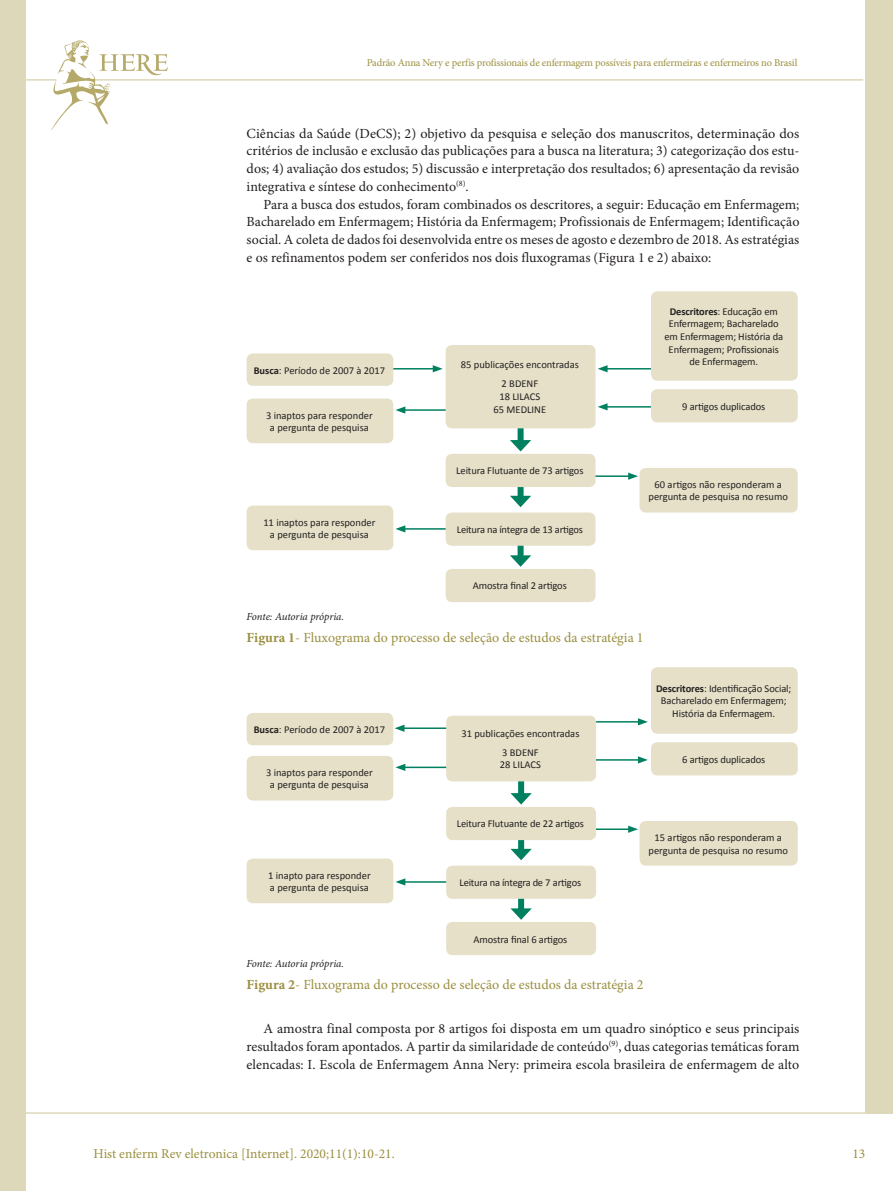
<style>
.page{position:relative;width:893px;height:1191px;background:#fff}
.page>*{position:absolute;margin:0;border:0;box-sizing:border-box;transform-origin:0 0}
.t1{font:13.95px/17.7px "Minion Pro";color:#231f20;text-align:justify}
.t2{font:13.95px "Minion Pro";color:#9b8f3f}
.t3{font:13.5px "Minion Pro";color:#9b8f3f}
.t4{font:italic 10.8px "Minion Pro";letter-spacing:-.01em;color:#231f20}
.t5{font:10.5px/12.6px "Calibri";letter-spacing:-.01em;color:#231f20;text-align:center}
.t6{font:10.5px "Minion Pro";letter-spacing:-.015em;color:#9b8f3f}
.s1{font-weight:700}
</style>
<div class="page">
<hr style="left:0;top:1112px;width:893px;height:1px;background:#ded8bb">
<hr style="left:0;top:79px;width:863px;height:2px;background:#ded8bb">
<div style="left:865px;top:0;width:28px;height:1113px;background:#ded8bb"></div>
<div style="left:0;top:0;width:26px;height:1191px;background:#ded8bb"></div>
<svg style="left:50px;top:40px;width:118px;height:91px"></svg>
<hr style="left:403px;top:528px;width:102px;height:1px;background:#00805f">
<svg style="left:395px;top:525px;width:10px;height:7px"></svg>
<div style="left:518px;top:527px;width:6px;height:32px;background:#00805f"></div>
<svg style="left:510px;top:555px;width:21px;height:12px"></svg>
<div style="left:247px;top:398px;width:146px;height:45px;background:#e5e0c7;border-radius:6px"></div>
<div style="left:247px;top:505px;width:146px;height:45px;background:#e5e0c7;border-radius:6px"></div>
<div style="left:639px;top:468px;width:159px;height:44px;background:#e5e0c7;border-radius:6px"></div>
<div style="left:446px;top:512px;width:149px;height:34px;background:#e5e0c7;border-radius:6px"></div>
<div style="left:446px;top:569px;width:149px;height:33px;background:#e5e0c7;border-radius:6px"></div>
<hr style="left:605px;top:368px;width:102px;height:1px;background:#00805f">
<svg style="left:598px;top:365px;width:10px;height:7px"></svg>
<hr style="left:333px;top:368px;width:102px;height:1px;background:#00805f">
<svg style="left:433px;top:365px;width:10px;height:7px"></svg>
<hr style="left:528px;top:475px;width:102px;height:2px;background:#00805f">
<svg style="left:628px;top:472px;width:10px;height:8px"></svg>
<hr style="left:605px;top:406px;width:102px;height:1px;background:#00805f">
<svg style="left:598px;top:403px;width:10px;height:7px"></svg>
<div style="left:518px;top:412px;width:6px;height:32px;background:#00805f"></div>
<svg style="left:510px;top:440px;width:21px;height:11px"></svg>
<div style="left:518px;top:467px;width:6px;height:32px;background:#00805f"></div>
<svg style="left:510px;top:496px;width:21px;height:11px"></svg>
<hr style="left:403px;top:409px;width:102px;height:2px;background:#00805f">
<svg style="left:395px;top:406px;width:10px;height:8px"></svg>
<div style="left:651px;top:291px;width:147px;height:90px;background:#e5e0c7;border-radius:6px"></div>
<div style="left:651px;top:389px;width:147px;height:33px;background:#e5e0c7;border-radius:6px"></div>
<div style="left:247px;top:353px;width:146px;height:33px;background:#e5e0c7;border-radius:6px"></div>
<div style="left:446px;top:345px;width:149px;height:83px;background:#e5e0c7;border-radius:6px"></div>
<div style="left:446px;top:454px;width:149px;height:33px;background:#e5e0c7;border-radius:6px"></div>
<hr style="left:403px;top:881px;width:102px;height:1px;background:#00805f">
<svg style="left:395px;top:878px;width:10px;height:7px"></svg>
<div style="left:518px;top:880px;width:6px;height:32px;background:#00805f"></div>
<svg style="left:510px;top:908px;width:22px;height:12px"></svg>
<div style="left:247px;top:756px;width:146px;height:44px;background:#e5e0c7;border-radius:6px"></div>
<div style="left:247px;top:858px;width:146px;height:45px;background:#e5e0c7;border-radius:6px"></div>
<div style="left:639px;top:821px;width:159px;height:44px;background:#e5e0c7;border-radius:6px"></div>
<div style="left:446px;top:865px;width:150px;height:33px;background:#e5e0c7;border-radius:6px"></div>
<div style="left:446px;top:922px;width:150px;height:33px;background:#e5e0c7;border-radius:6px"></div>
<hr style="left:538px;top:721px;width:102px;height:1px;background:#00805f">
<svg style="left:638px;top:718px;width:10px;height:7px"></svg>
<hr style="left:402px;top:727px;width:91px;height:2px;background:#00805f">
<svg style="left:395px;top:724px;width:9px;height:8px"></svg>
<hr style="left:528px;top:828px;width:102px;height:2px;background:#00805f">
<svg style="left:628px;top:825px;width:10px;height:8px"></svg>
<hr style="left:538px;top:759px;width:102px;height:1px;background:#00805f">
<svg style="left:638px;top:756px;width:10px;height:7px"></svg>
<div style="left:518px;top:765px;width:6px;height:32px;background:#00805f"></div>
<svg style="left:510px;top:793px;width:22px;height:11px"></svg>
<div style="left:518px;top:820px;width:6px;height:32px;background:#00805f"></div>
<svg style="left:510px;top:849px;width:22px;height:11px"></svg>
<hr style="left:403px;top:766px;width:102px;height:2px;background:#00805f">
<svg style="left:395px;top:764px;width:10px;height:7px"></svg>
<div style="left:651px;top:667px;width:147px;height:66px;background:#e5e0c7;border-radius:6px"></div>
<div style="left:651px;top:742px;width:147px;height:33px;background:#e5e0c7;border-radius:6px"></div>
<div style="left:247px;top:713px;width:146px;height:32px;background:#e5e0c7;border-radius:6px"></div>
<div style="left:446px;top:715px;width:150px;height:66px;background:#e5e0c7;border-radius:6px"></div>
<div style="left:446px;top:807px;width:150px;height:33px;background:#e5e0c7;border-radius:6px"></div>
<p class="t6" style="left:367px;top:56px;width:432px">Padrão Anna Nery e perfis profissionais de enfermagem possíveis para enfermeiras e enfermeiros no Brasil</p>
<p class="t1" style="left:247px;top:124px;width:554px">Ciências da Saúde (DeCS); 2) objetivo da pesquisa e seleção dos manuscritos, determinação dos critérios de inclusão e exclusão das publicações para a busca na literatura; 3) categorização dos estu&shy;dos; 4) avaliação dos estudos; 5) discussão e interpretação dos resultados; 6) apresentação da revisão integrativa e síntese do conhecimento<sup>(8)</sup>.</p>
<p class="t1" style="left:247px;top:195px;width:554px;text-indent:17px">Para a busca dos estudos, foram combinados os descritores, a seguir: Educação em Enfermagem; Bacharelado em Enfermagem; História da Enfermagem; Profissionais de Enfermagem; Identificação social. A coleta de dados foi desenvolvida entre os meses de agosto e dezembro de 2018. As estratégias e os refinamentos podem ser conferidos nos dois fluxogramas (Figura 1 e 2) abaixo:</p>
<p class="t5" style="left:254px;top:364px;width:133px"><span class="s1">Busca</span>: Período de 2007 à 2017</p>
<p class="t5" style="left:461px;top:355px;width:120px;line-height:18.9px">85 publicações encontradas<br>2 BDENF</p>
<p class="t5" style="left:494px;top:390px;width:54px">18 LILACS<br>65 MEDLINE</p>
<p class="t5" style="left:266px;top:409px;width:108px">3 inaptos para responder a pergunta de pesquisa</p>
<p class="t5" style="left:263px;top:516px;width:114px">11 inaptos para responder a pergunta de pesquisa</p>
<p class="t5" style="left:456px;top:464px;width:129px">Leitura Flutuante de 73 artigos</p>
<p class="t5" style="left:457px;top:523px;width:127px">Leitura na íntegra de 13 artigos</p>
<p class="t5" style="left:473px;top:579px;width:95px">Amostra final 2 artigos</p>
<p class="t5" style="left:664px;top:305px;width:120px"><span class="s1">Descritores</span>: Educação em<br>Enfermagem; Bacharelado em Enfermagem; História da<br>Enfermagem; Profissionais de Enfermagem.</p>
<p class="t5" style="left:682px;top:400px;width:85px">9 artigos duplicados</p>
<p class="t5" style="left:648px;top:478px;width:141px">60 artigos não responderam a pergunta de pesquisa no resumo</p>
<p class="t4" style="left:247px;top:609px;width:99px">Fonte: Autoria própria.</p>
<p class="t2" style="left:247px;top:628px;width:398px"><span class="s1">Figura 1</span>- Fluxograma do processo de seleção de estudos da estratégia 1</p>
<p class="t5" style="left:254px;top:723px;width:133px"><span class="s1">Busca</span>: Período de 2007 à 2017</p>
<p class="t5" style="left:266px;top:766px;width:108px">3 inaptos para responder a pergunta de pesquisa</p>
<p class="t5" style="left:461px;top:724px;width:120px;line-height:18.9px">31 publicações encontradas<br>3 BDENF</p>
<p class="t5" style="left:500px;top:758px;width:42px">28 LILACS</p>
<p class="t5" style="left:457px;top:817px;width:129px">Leitura Flutuante de 22 artigos</p>
<p class="t5" style="left:656px;top:682px;width:137px"><span class="s1">Descritores</span>: Identificação Social;<br>Bacharelado em Enfermagem;<br>História da Enfermagem.</p>
<p class="t5" style="left:682px;top:753px;width:85px">6 artigos duplicados</p>
<p class="t5" style="left:268px;top:868px;width:104px;text-align:left">1 inapto para responder a pergunta de pesquisa</p>
<p class="t5" style="left:460px;top:876px;width:123px">Leitura na íntegra de 7 artigos</p>
<p class="t5" style="left:473px;top:932px;width:95px">Amostra final 6 artigos</p>
<p class="t5" style="left:648px;top:831px;width:141px">15 artigos não responderam a pergunta de pesquisa no resumo</p>
<p class="t4" style="left:247px;top:956px;width:99px">Fonte: Autoria própria.</p>
<p class="t2" style="left:247px;top:975px;width:398px"><span class="s1">Figura 2</span>- Fluxograma do processo de seleção de estudos da estratégia 2</p>
<p class="t1" style="left:247px;top:1019px;width:554px;text-indent:17px">A amostra final composta por 8 artigos foi disposta em um quadro sinóptico e seus principais resultados foram apontados. A partir da similaridade de conteúdo<sup>(9)</sup>, duas categorias temáticas foram elencadas: I. Escola de Enfermagem Anna Nery: primeira escola brasileira de enfermagem de alto</p>
<p class="t3" style="left:94px;top:1144px;width:303px">Hist enferm Rev eletronica [Internet]. 2020;11(1):10-21.</p>
<p class="t3" style="left:852px;top:1144px;width:14px">13</p>
</div>
